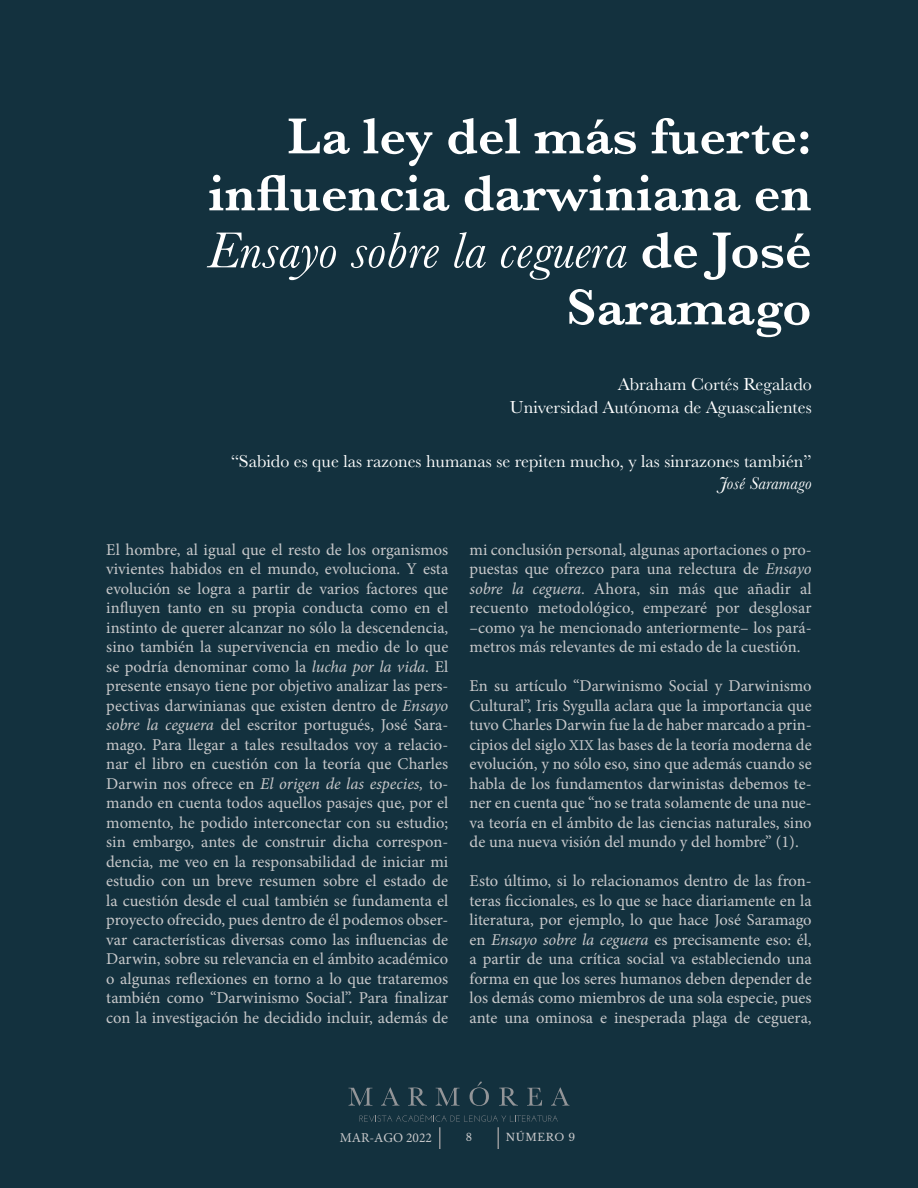
<style>
.page{position:relative;width:918px;height:1188px;background:#13313e}
.page>*{position:absolute;margin:0;border:0;box-sizing:border-box;transform-origin:0 0}
.t1{font:600 52.5px/57px "Baskerville";color:#fff;text-align:right}
.Datos_autores{font:18px/22.5px "Baskerville";color:#fff;text-align:right}
.t2{font:16.5px/19.5px "Minion Pro";color:#c7c8ca;text-align:justify}
.t3{font:13.5px "Minion Pro";color:#c7c8ca}
.t4{font:10.5px "Libre Baskerville";letter-spacing:.06em;color:#c7c8ca}
.s1{font-weight:400;font-style:italic}
.s2{font-style:italic}
.s3{font-size:15px}
</style>
<div class="page">
<hr style="left:497px;top:1127px;width:2px;height:22px;background:#939598">
<hr style="left:439px;top:1127px;width:2px;height:22px;background:#939598">
<svg style="left:349px;top:1088px;width:23px;height:18px"></svg>
<svg style="left:381px;top:1088px;width:18px;height:18px"></svg>
<svg style="left:408px;top:1088px;width:19px;height:18px"></svg>
<svg style="left:436px;top:1088px;width:24px;height:18px"></svg>
<svg style="left:470px;top:1082px;width:19px;height:24px"></svg>
<svg style="left:499px;top:1088px;width:19px;height:18px"></svg>
<svg style="left:527px;top:1088px;width:15px;height:18px"></svg>
<svg style="left:551px;top:1088px;width:18px;height:18px"></svg>
<svg style="left:360px;top:1114px;width:198px;height:8px"></svg>
<p class="t1" style="left:207px;top:107px;width:606px">La ley del más fuerte: influencia darwiniana en<br><span class="s1">Ensayo sobre la ceguera</span> de José<br>Saramago</p>
<p class="Datos_autores" style="left:618px;top:374px;width:196px">Abraham Cortés Regalado</p>
<p class="Datos_autores" style="left:510px;top:396px;width:303px">Universidad Autónoma de Aguascalientes</p>
<p class="Datos_autores" style="left:231px;top:450px;width:583px">“Sabido es que las razones humanas se repiten mucho, y las sinrazones también”<br><span class="s2">José Saramago</span></p>
<p class="t2" style="left:106px;top:540px;width:344px">El hombre, al igual que el resto de los organismos vivientes habidos en el mundo, evoluciona. Y esta evolución se logra a partir de varios factores que influyen tanto en su propia conducta como en el instinto de querer alcanzar no sólo la descendencia, sino también la supervivencia en medio de lo que se podría denominar como la <span class="s2">lucha por la vida.</span> El presente ensayo tiene por objetivo analizar las pers&shy;pectivas darwinianas que existen dentro de <span class="s2">Ensayo sobre la ceguera</span> del escritor portugués, José Sara&shy;mago. Para llegar a tales resultados voy a relacio&shy;nar el libro en cuestión con la teoría que Charles Darwin nos ofrece en <span class="s2">El origen de las especies,</span> to&shy;mando en cuenta todos aquellos pasajes que, por el momento, he podido interconectar con su estudio; sin embargo, antes de construir dicha correspon&shy;dencia, me veo en la responsabilidad de iniciar mi estudio con un breve resumen sobre el estado de la cuestión desde el cual también se fundamenta el proyecto ofrecido, pues dentro de él podemos obser&shy;var características diversas como las influencias de Darwin, sobre su relevancia en el ámbito académico o algunas reflexiones en torno a lo que trataremos también como “Darwinismo Social”. Para finalizar con la investigación he decidido incluir, además de</p>
<p class="t2" style="left:470px;top:540px;width:344px">mi conclusión personal, algunas aportaciones o pro&shy;puestas que ofrezco para una relectura de <span class="s2">Ensayo sobre la ceguera.</span> Ahora, sin más que añadir al recuento metodológico, empezaré por desglosar –como ya he mencionado anteriormente– los pará&shy;metros más relevantes de mi estado de la cuestión.</p>
<p class="t2" style="left:470px;top:676px;width:344px">En su artículo “Darwinismo Social y Darwinismo Cultural”, Iris Sygulla aclara que la importancia que tuvo Charles Darwin fue la de haber marcado a prin&shy;cipios del siglo <span class="s3">XIX</span> las bases de la teoría moderna de evolución, y no sólo eso, sino que además cuando se habla de los fundamentos darwinistas debemos te&shy;ner en cuenta que “no se trata solamente de una nue&shy;va teoría en el ámbito de las ciencias naturales, sino de una nueva visión del mundo y del hombre” (1).</p>
<p class="t2" style="left:470px;top:871px;width:344px">Esto último, si lo relacionamos dentro de las fron&shy;teras ficcionales, es lo que se hace diariamente en la literatura, por ejemplo, lo que hace José Saramago en <span class="s2">Ensayo sobre la ceguera</span> es precisamente eso: él, a partir de una crítica social va estableciendo una forma en que los seres humanos deben depender de los demás como miembros de una sola especie, pues ante una ominosa e inesperada plaga de ceguera,</p>
<p class="t3" style="left:340px;top:1128px;width:94px">MAR-AGO 2022</p>
<p class="t4" style="left:466px;top:1131px;width:8px">8</p>
<p class="t4" style="left:506px;top:1131px;width:71px">NÚMERO 9</p>
</div>
